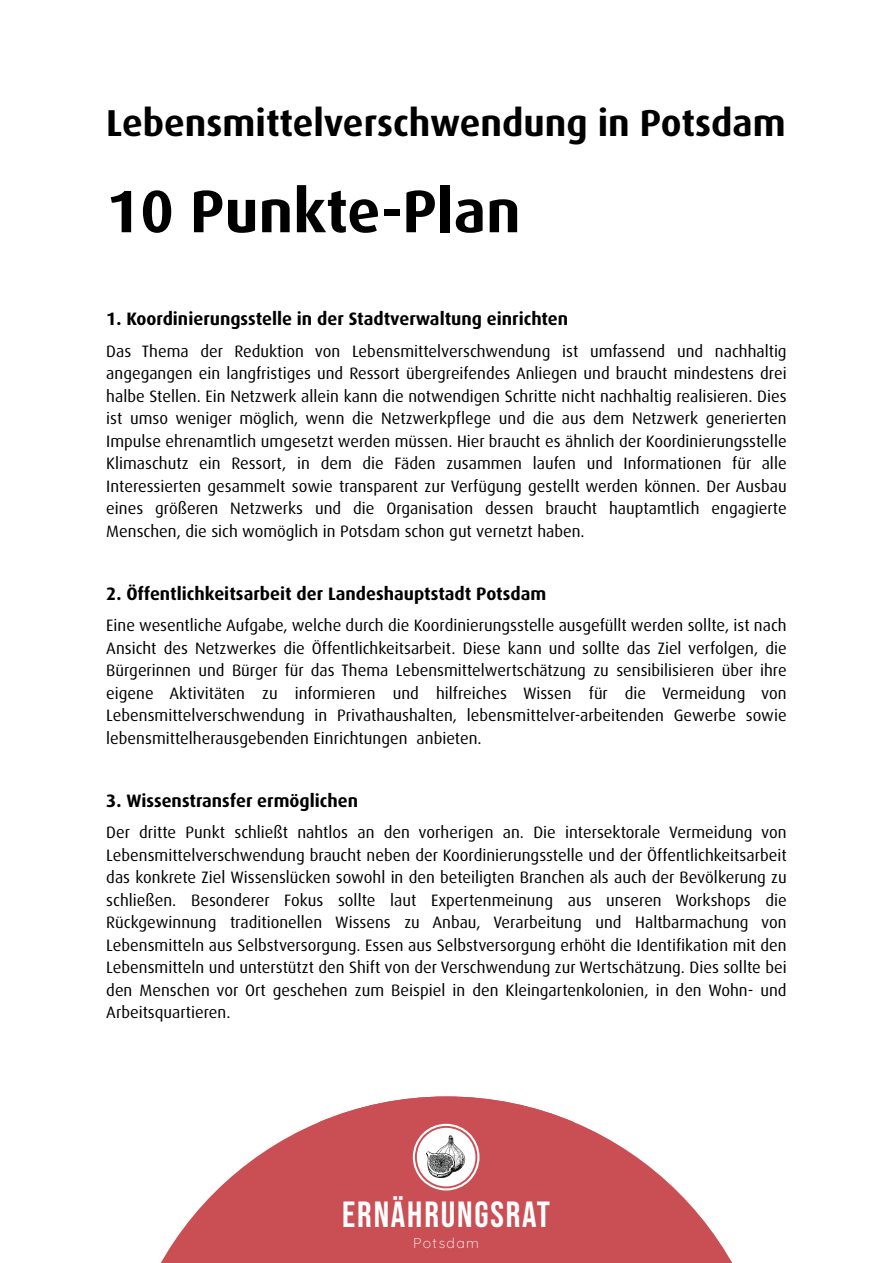
<style>
.page{position:relative;width:893px;height:1263px;background:#fff}
.page>*{position:absolute;margin:0;border:0;box-sizing:border-box;transform-origin:0 0}
.t1{font:700 60px "Dax Pro";color:#000}
.t2{font:700 37.5px "Dax Pro";color:#000}
.t3{font:36.3px "Bebas Neue";letter-spacing:.05em;color:#fff}
.t4{font:700 18px "Dax Pro";color:#000}
.t5{font:16.5px/22.5px "Dax Pro";color:#000;text-align:justify}
.t6{font:300 14.1px "Quicksand";letter-spacing:.095em;color:#fff}
</style>
<div class="page">
<svg style="left:161px;top:1122px;width:571px;height:141px;fill:#ca4f55"></svg>
<svg style="left:319px;top:1096px;width:255px;height:167px;background:#cd6267"></svg>
<h2 class="t2" style="left:106px;top:107px;width:681px">Lebensmittelverschwendung in Potsdam</h2>
<h1 class="t1" style="left:106px;top:186px;width:416px">10 Punkte-Plan</h1>
<p class="t4" style="left:106px;top:311px;width:463px">1. Koordinierungsstelle in der Stadtverwaltung einrichten</p>
<p class="t5" style="left:106px;top:340px;width:682px">Das Thema der Reduktion von Lebensmittelverschwendung ist umfassend und nachhaltig angegangen ein langfristiges und Ressort übergreifendes Anliegen und braucht mindestens drei halbe Stellen. Ein Netzwerk allein kann die notwendigen Schritte nicht nachhaltig realisieren. Dies ist umso weniger möglich, wenn die Netzwerkpflege und die aus dem Netzwerk generierten Impulse ehrenamtlich umgesetzt werden müssen. Hier braucht es ähnlich der Koordinierungsstelle Klimaschutz ein Ressort, in dem die Fäden zusammen laufen und Informationen für alle Interessierten gesammelt sowie transparent zur Verfügung gestellt werden können. Der Ausbau eines größeren Netzwerks und die Organisation dessen braucht hauptamtlich engagierte Menschen, die sich womöglich in Potsdam schon gut vernetzt haben.</p>
<p class="t4" style="left:106px;top:586px;width:441px">2. Öffentlichkeitsarbeit der Landeshauptstadt Potsdam</p>
<p class="t5" style="left:106px;top:614px;width:682px">Eine wesentliche Aufgabe, welche durch die Koordinierungsstelle ausgefüllt werden sollte, ist nach Ansicht des Netzwerkes die Öffentlichkeitsarbeit. Diese kann und sollte das Ziel verfolgen, die Bürgerinnen und Bürger für das Thema Lebensmittelwertschätzung zu sensibilisieren über ihre eigene Aktivitäten zu informieren und hilfreiches Wissen für die Vermeidung von Lebensmittelverschwendung in Privathaushalten, lebensmittelver-arbeitenden Gewerbe sowie lebensmittelherausgebenden Einrichtungen anbieten.</p>
<p class="t4" style="left:106px;top:793px;width:253px">3. Wissenstransfer ermöglichen</p>
<p class="t5" style="left:106px;top:821px;width:682px">Der dritte Punkt schließt nahtlos an den vorherigen an. Die intersektorale Vermeidung von Lebensmittelverschwendung braucht neben der Koordinierungsstelle und der Öffentlichkeitsarbeit das konkrete Ziel Wissenslücken sowohl in den beteiligten Branchen als auch der Bevölkerung zu schließen. Besonderer Fokus sollte laut Expertenmeinung aus unseren Workshops die Rückgewinnung traditionellen Wissens zu Anbau, Verarbeitung und Haltbarmachung von Lebensmitteln aus Selbstversorgung. Essen aus Selbstversorgung erhöht die Identifikation mit den Lebensmitteln und unterstützt den Shift von der Verschwendung zur Wertschätzung. Dies sollte bei den Menschen vor Ort geschehen zum Beispiel in den Kleingartenkolonien, in den Wohn- und Arbeitsquartieren.</p>
<h3 class="t3" style="left:342px;top:1194px;width:209px">ERNÄHRUNGSRAT</h3>
<p class="t6" style="left:413px;top:1234px;width:67px">Potsdam</p>
</div>
